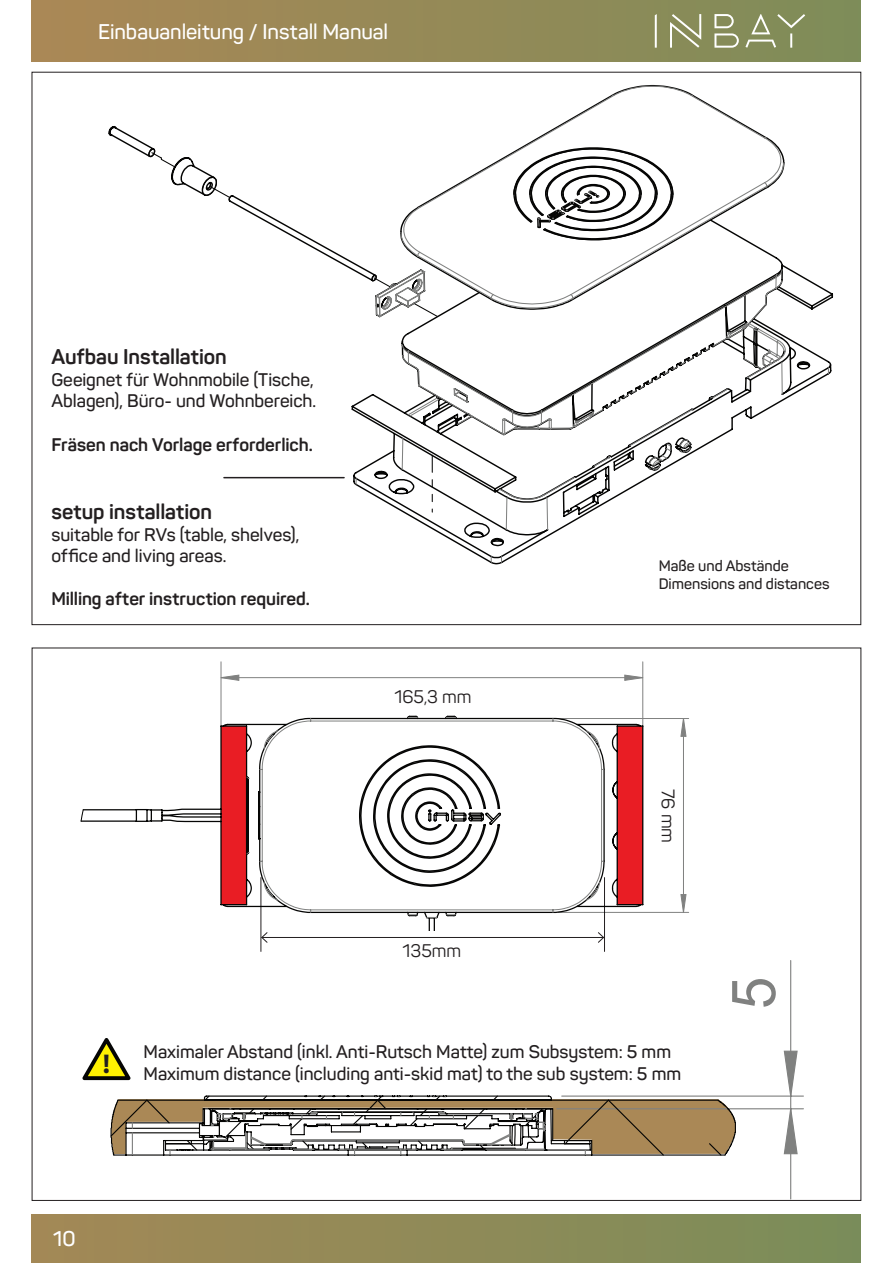
<style>
.page{position:relative;width:893px;height:1263px;background:#fff}
.page>*{position:absolute;margin:0;border:0;box-sizing:border-box;transform-origin:0 0}
.t1{font:700 27.15px "Myriad Pro";color:#231f20}
.t2{font:700 21px "Panton";color:#231f20}
.t3{font:600 21px "Panton";letter-spacing:-.005em;color:#fff}
.t4{font:600 18px/21.6px "Panton";color:#231f20}
.t5{font:700 18px "Panton";color:#231f20}
.t6{font:18px "Panton";color:#231f20}
.t7{font:600 15px/18px "Panton";color:#231f20}
</style>
<div class="page">
<div style="left:32px;top:1215px;width:861px;height:48px;background:linear-gradient(to right,#a38856,#798d59)"></div>
<div style="left:32px;top:0;width:861px;height:62px;background:linear-gradient(to right,#ab8755,#7d8d59)"></div>
<svg style="left:655px;top:14px;width:150px;height:34px;background:#989d72"></svg>
<div style="left:861px;top:0;width:32px;height:1263px;background:#fff"></div>
<svg style="left:732px;top:979px;width:44px;height:28px"></svg>
<hr style="left:562px;top:1095px;width:241px;height:2px;background:#808180">
<hr style="left:557px;top:1108px;width:246px;height:1px;background:#808180">
<hr style="left:790px;top:960px;width:1px;height:136px;background:#808180">
<hr style="left:790px;top:1109px;width:1px;height:90px;background:#808180">
<svg style="left:783px;top:1050px;width:15px;height:105px"></svg>
<svg style="left:110px;top:1095px;width:626px;height:61px"></svg>
<svg style="left:108px;top:126px;width:726px;height:439px"></svg>
<svg style="left:202px;top:176px;width:32px;height:27px"></svg>
<svg style="left:148px;top:148px;width:43px;height:37px"></svg>
<svg style="left:355px;top:268px;width:474px;height:295px"></svg>
<svg style="left:399px;top:85px;width:386px;height:233px"></svg>
<hr style="left:224px;top:477px;width:120px;height:1px;background:#231f20">
<svg style="left:82px;top:1038px;width:49px;height:42px"></svg>
<hr style="left:558px;top:912px;width:131px;height:1px;background:#808180">
<hr style="left:558px;top:718px;width:131px;height:1px;background:#808180">
<svg style="left:220px;top:674px;width:424px;height:7px"></svg>
<hr style="left:221px;top:662px;width:1px;height:64px;background:#808180">
<hr style="left:642px;top:662px;width:1px;height:64px;background:#808180">
<svg style="left:680px;top:719px;width:7px;height:194px"></svg>
<svg style="left:80px;top:715px;width:564px;height:237px"></svg>
<svg style="left:246px;top:716px;width:359px;height:202px"></svg>
<div style="left:381px;top:931px;width:102px;height:58px;background:#fff"></div>
<hr style="left:261px;top:877px;width:1px;height:74px;background:#231f20">
<hr style="left:604px;top:877px;width:1px;height:74px;background:#231f20">
<hr style="left:262px;top:937px;width:342px;height:1px;background:#231f20">
<svg style="left:261px;top:931px;width:7px;height:12px"></svg>
<svg style="left:597px;top:931px;width:7px;height:12px"></svg>
<p class="t3" style="left:98px;top:18px;width:292px">Einbauanleitung / Install Manual</p>
<p class="t2" style="left:51px;top:344px;width:177px">Aufbau Installation</p>
<p class="t4" style="left:51px;top:369px;width:266px">Geeignet für Wohnmobile (Tische,<br>Ablagen), Büro- und Wohnbereich.</p>
<p class="t5" style="left:51px;top:433px;width:263px">Fräsen nach Vorlage erforderlich.</p>
<p class="t2" style="left:51px;top:499px;width:162px">setup installation</p>
<p class="t4" style="left:51px;top:523px;width:249px">suitable for RVs (table, shelves), office and living areas.</p>
<p class="t5" style="left:51px;top:588px;width:260px">Milling after instruction required.</p>
<p class="t6" style="left:394px;top:685px;width:79px">165,3 mm</p>
<p class="t6" style="left:403px;top:940px;width:60px">135mm</p>
<p class="t7" style="left:659px;top:556px;width:172px">Maße und Abstände<br>Dimensions and distances</p>
<p class="t6" style="left:679px;top:789px;width:56px;rotate:90deg">76 mm</p>
<h1 class="t1" style="left:103px;top:1046px;width:9px">!</h1>
<p class="t4" style="left:144px;top:1041px;width:539px">Maximaler Abstand (inkl. Anti-Rutsch Matte) zum Subsystem: 5 mm<br>Maximum distance (including anti-skid mat) to the sub system: 5 mm</p>
<p class="t3" style="left:53px;top:1225px;width:24px">10</p>
</div>
